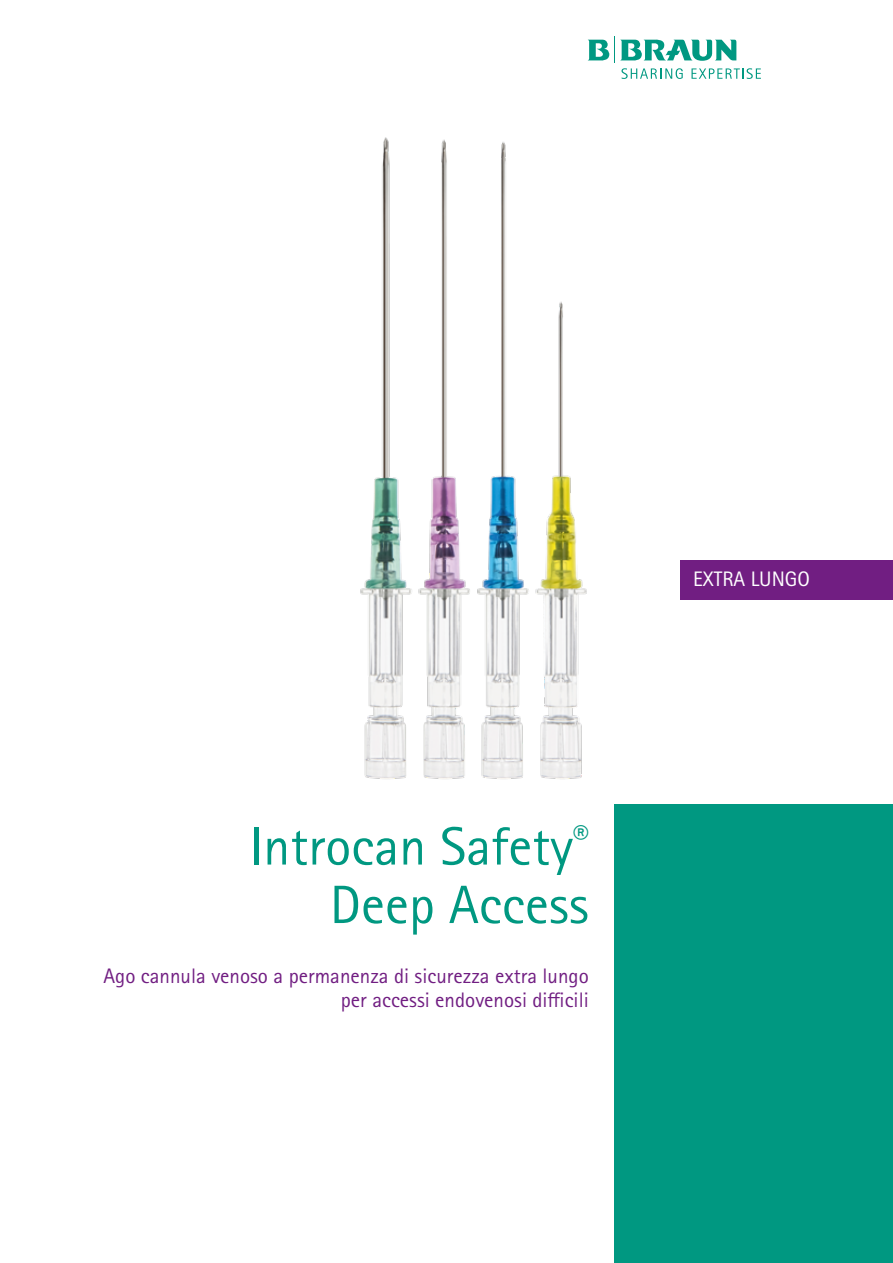
<style>
.page{position:relative;width:893px;height:1263px;background:#fff}
.page>*{position:absolute;margin:0;border:0;box-sizing:border-box;transform-origin:0 0}
.t1{font:54px/58.5px "Rotis Sans Serif Pro";color:#009881;text-align:right}
.t2{font:21px/24px "Rotis Sans Serif Pro";color:#711e82;text-align:right}
.t3{font:21px "Rotis Sans Serif Pro";color:#fff}
</style>
<div class="page">
<svg style="left:588px;top:37px;width:173px;height:42px"></svg>
<div style="left:615px;top:805px;width:278px;height:458px;background:#009881"></div>
<div style="left:681px;top:560px;width:212px;height:40px;background:#711e82"></div>
<img style="left:360px;top:137px;width:227px;height:642px">
<h1 class="t1" style="left:249px;top:817px;width:341px">Introcan Safety<sup>®<br></sup>Deep Access</h1>
<p class="t2" style="left:104px;top:964px;width:487px">Ago cannula venoso a permanenza di sicurezza extra lungo per accessi endovenosi difficili</p>
<p class="t3" style="left:693px;top:567px;width:118px">EXTRA LUNGO</p>
</div>
